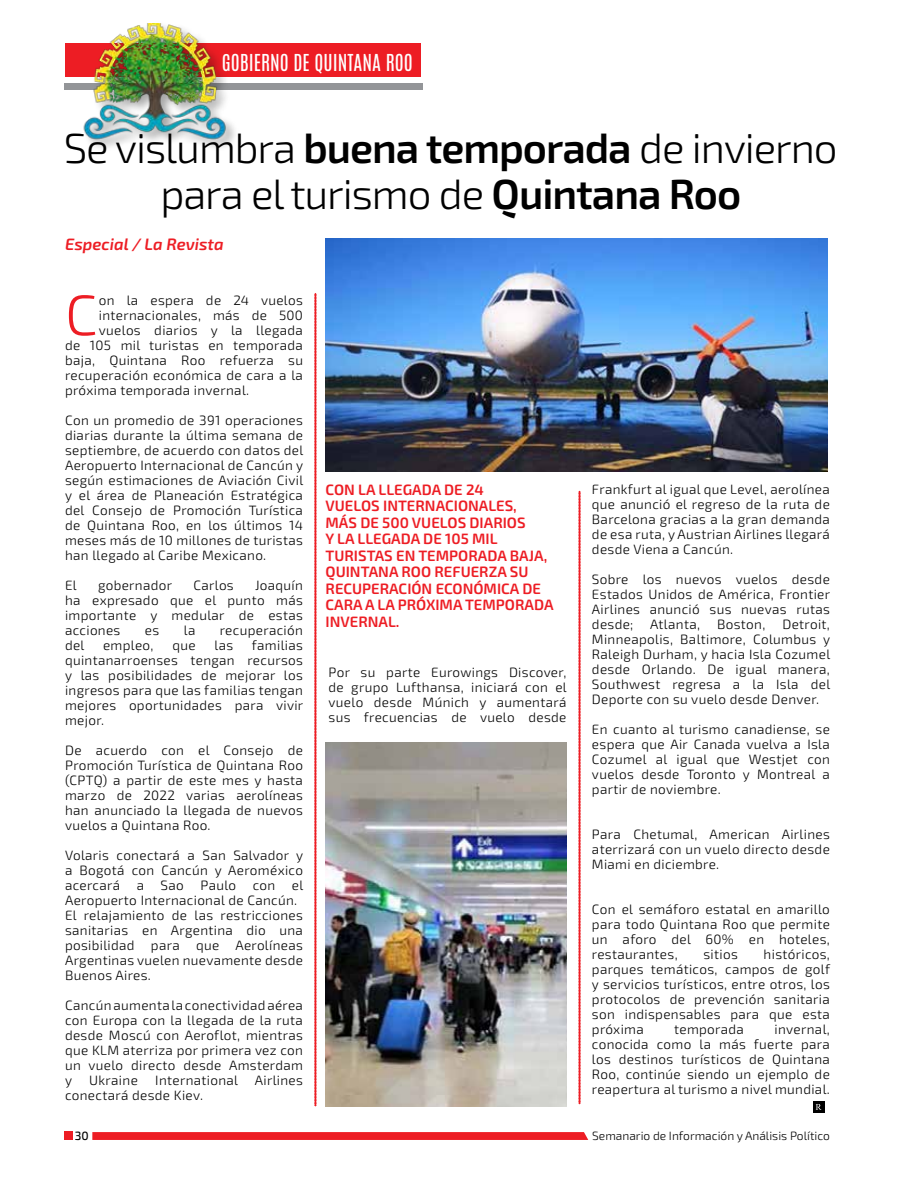
<style>
.page{position:relative;width:915px;height:1191px;background:#fff}
.page>*{position:absolute;margin:0;border:0;box-sizing:border-box;transform-origin:0 0}
.t1{font:300 57px "Exo 2";color:#ed1d24}
.t2{font:300 42px/46.5px "Exo 2";letter-spacing:-.025em;color:#000;text-align:center}
.t3{font:19.5px "Antonio";color:#fff}
.t4{font:italic 600 16.5px "Exo 2";color:#ed1d24}
.t5{font:600 15px/16.5px "Exo 2";color:#ed1d24}
.t6{font:300 13.5px/15px "Exo 2";letter-spacing:.025em;color:#000;text-align:justify}
.t7{font:300 12px "Exo 2";color:#000}
.t8{font:500 12px "Exo 2";color:#000}
.s1{font-weight:600}
</style>
<div class="page">
<div style="left:64px;top:1131px;width:8px;height:9px;background:#ed1d24"></div>
<svg style="left:92px;top:1132px;width:496px;height:8px;background:#ed2128"></svg>
<div style="left:65px;top:43px;width:355px;height:34px;background:#ed1d24"></div>
<div style="left:64px;top:84px;width:358px;height:6px;background:#939598"></div>
<div style="left:83px;top:22px;width:156px;height:129px;background:#000;opacity:.35"></div>
<img style="left:77px;top:24px;width:163px;height:116px">
<svg style="left:314px;top:293px;width:2px;height:813px;background:#f04f54"></svg>
<svg style="left:578px;top:491px;width:2px;height:612px"></svg>
<div style="left:812px;top:1101px;width:11px;height:12px;background:#000"></div>
<svg style="left:815px;top:1104px;width:6px;height:6px"></svg>
<img style="left:325px;top:238px;width:502px;height:233px">
<img style="left:325px;top:742px;width:241px;height:364px">
<h3 class="t3" style="left:222px;top:48px;width:192px">GOBIERNO DE QUINTANA ROO</h3>
<h2 class="t2" style="left:64px;top:126px;width:775px">Se vislumbra <span class="s1">buena temporada</span> de invierno para el turismo de <span class="s1">Quintana Roo</span></h2>
<p class="t4" style="left:65px;top:234px;width:160px">Especial / La Revista</p>
<h1 class="t1" style="left:65px;top:282px;width:34px">C</h1>
<p class="t6" style="left:99px;top:293px;width:205px">on la espera de 24 vuelos</p>
<p class="t6" style="left:99px;top:308px;width:205px">internacionales, más de 500</p>
<p class="t6" style="left:99px;top:323px;width:205px">vuelos diarios y la llegada</p>
<p class="t6" style="left:65px;top:338px;width:239px">de 105 mil turistas en temporada</p>
<p class="t6" style="left:65px;top:353px;width:239px">baja, Quintana Roo refuerza su</p>
<p class="t6" style="left:65px;top:368px;width:239px">recuperación económica de cara a la</p>
<p class="t6" style="left:65px;top:383px;width:185px">próxima temporada invernal.</p>
<p class="t6" style="left:65px;top:413px;width:240px">Con un promedio de 391 operaciones diarias durante la última semana de septiembre, de acuerdo con datos del Aeropuerto Internacional de Cancún y según estimaciones de Aviación Civil y el área de Planeación Estratégica del Consejo de Promoción Turística de Quintana Roo, en los últimos 14 meses más de 10 millones de turistas han llegado al Caribe Mexicano.</p>
<p class="t6" style="left:65px;top:578px;width:13px">El</p>
<p class="t6" style="left:98px;top:578px;width:76px">gobernador</p>
<p class="t6" style="left:193px;top:578px;width:42px">Carlos</p>
<p class="t6" style="left:65px;top:578px;width:239px;text-indent:190px">Joaquín ha expresado que el punto más importante y medular de estas acciones</p>
<p class="t6" style="left:145px;top:623px;width:16px">es</p>
<p class="t6" style="left:184px;top:623px;width:13px">la</p>
<p class="t6" style="left:220px;top:623px;width:85px">recuperación</p>
<p class="t6" style="left:65px;top:638px;width:239px;text-indent:187px">familias quintanarroenses tengan recursos y las posibilidades de mejorar los ingresos para que las familias tengan mejores oportunidades para vivir mejor.</p>
<p class="t6" style="left:65px;top:743px;width:239px">De acuerdo con el Consejo de Promoción Turística de Quintana Roo (CPTQ) a partir de este mes y hasta marzo de 2022 varias aerolíneas han anunciado la llegada de nuevos vuelos a Quintana Roo.</p>
<p class="t6" style="left:65px;top:848px;width:240px;text-align:left">Volaris conectará a San Salvador y a Bogotá con Cancún y Aeroméxico acercará a Sao Paulo con el<br>Aeropuerto Internacional de Cancún.<br>El relajamiento de las restricciones sanitarias en Argentina dio una posibilidad para que Aerolíneas<br>Argentinas vuelen nuevamente desde<br>Buenos Aires.</p>
<p class="t6" style="left:65px;top:998px;width:239px">Cancún aumenta la conectividad aérea con Europa con la llegada de la ruta desde Moscú con Aeroflot, mientras que KLM aterriza por primera vez con un vuelo directo desde Amsterdam y</p>
<p class="t6" style="left:65px;top:638px;width:21px">del</p>
<p class="t6" style="left:103px;top:638px;width:52px">empleo,</p>
<p class="t6" style="left:172px;top:638px;width:25px">que</p>
<p class="t6" style="left:214px;top:638px;width:20px">las</p>
<p class="t6" style="left:65px;top:1073px;width:239px;text-indent:90px">International Airlines conectará desde Kiev.</p>
<p class="t6" style="left:89px;top:1073px;width:50px">Ukraine</p>
<p class="t5" style="left:325px;top:481px;width:229px">CON LA LLEGADA DE 24<br>VUELOS INTERNACIONALES,<br>MÁS DE 500 VUELOS DIARIOS<br>Y LA LLEGADA DE 105 MIL<br>TURISTAS EN TEMPORADA BAJA,<br>QUINTANA ROO REFUERZA SU<br>RECUPERACIÓN ECONÓMICA DE<br>CARA A LA PRÓXIMA TEMPORADA<br>INVERNAL.</p>
<p class="t6" style="left:328px;top:665px;width:240px">Por su parte Eurowings Discover, de grupo Lufthansa, iniciará con el vuelo desde Múnich y aumentará sus frecuencias de vuelo desde</p>
<p class="t6" style="left:591px;top:481px;width:239px">Frankfurt al igual que Level, aerolínea que anunció el regreso de la ruta de Barcelona gracias a la gran demanda de esa ruta, y Austrian Airlines llegará desde Viena a Cancún.</p>
<p class="t6" style="left:591px;top:571px;width:239px">Sobre los nuevos vuelos desde Estados Unidos de América, Frontier Airlines anunció sus nuevas rutas desde; Atlanta,</p>
<p class="t6" style="left:591px;top:616px;width:240px;text-indent:190px">Detroit, Minneapolis, Baltimore, Columbus y Raleigh Durham, y hacia Isla Cozumel desde Orlando. De igual manera, Southwest regresa a la Isla del Deporte con su vuelo desde Denver.</p>
<p class="t6" style="left:591px;top:721px;width:239px">En cuanto al turismo canadiense, se espera que Air Canada vuelva a Isla Cozumel al igual que Westjet con vuelos desde Toronto y Montreal a partir de noviembre.</p>
<p class="t6" style="left:591px;top:826px;width:239px">Para Chetumal, American Airlines aterrizará con un vuelo directo desde Miami en diciembre.</p>
<p class="t6" style="left:591px;top:901px;width:239px">Con el semáforo estatal en amarillo para todo Quintana Roo que permite un aforo del 60% en hoteles, restaurantes,</p>
<p class="t6" style="left:716px;top:616px;width:50px">Boston,</p>
<p class="t6" style="left:591px;top:946px;width:239px;text-indent:172px">históricos, parques temáticos, campos de golf y servicios turísticos, entre otros, los protocolos de prevención sanitaria son indispensables para que esta próxima</p>
<p class="t6" style="left:703px;top:946px;width:36px">sitios</p>
<p class="t6" style="left:591px;top:1021px;width:239px;text-indent:182px">invernal, conocida como la más fuerte para los destinos turísticos de Quintana Roo, continúe siendo un ejemplo de reapertura al turismo a nivel mundial.</p>
<p class="t6" style="left:674px;top:1021px;width:71px">temporada</p>
<p class="t8" style="left:75px;top:1128px;width:15px">30</p>
<p class="t7" style="left:592px;top:1128px;width:239px">Semanario de Información y Análisis Político</p>
</div>
